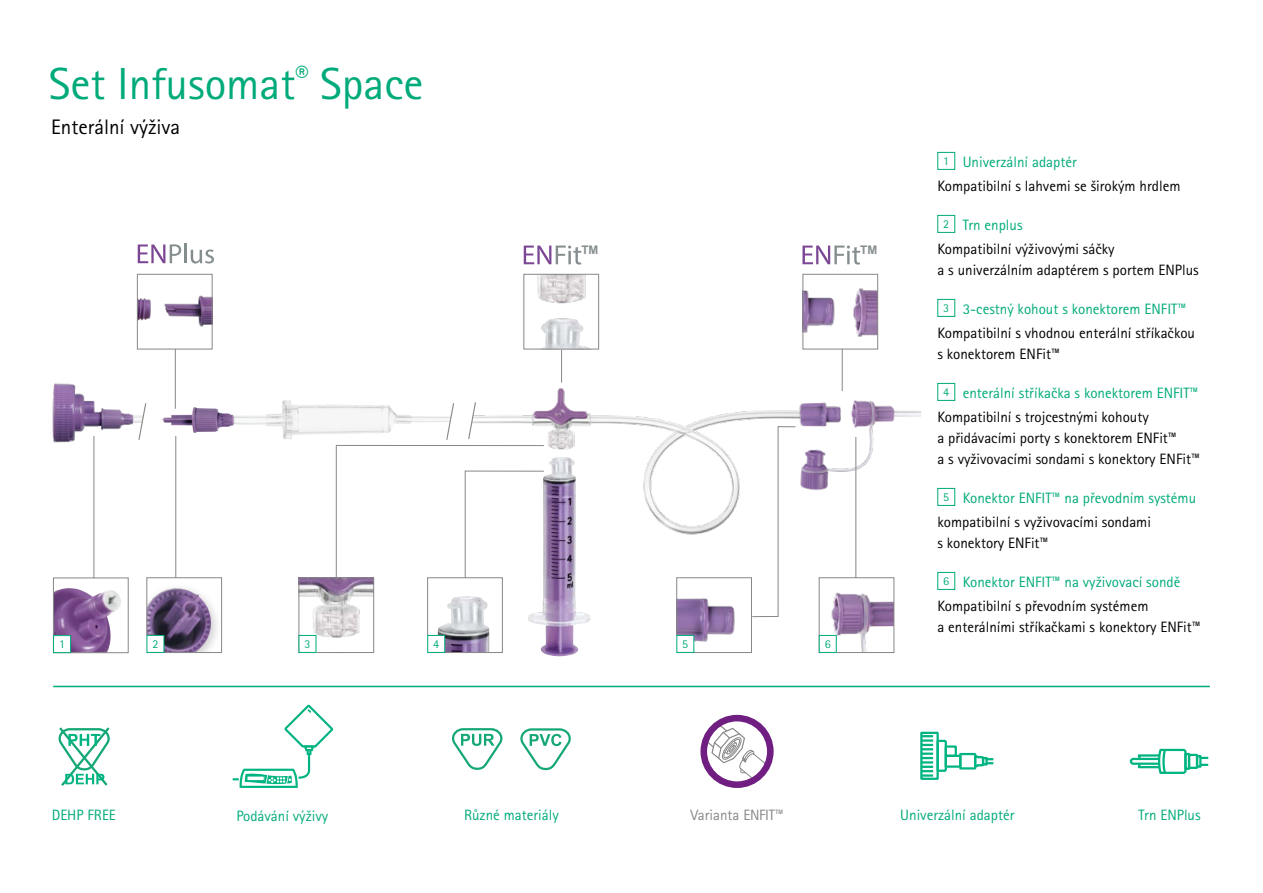
<style>
.page{position:relative;width:1263px;height:893px;background:#fff}
.page>*{position:absolute;margin:0;border:0;box-sizing:border-box;transform-origin:0 0}
.t1{font:45px "Rotis Sans Serif Pro";color:#00aa7a}
.t2{font:21px "Rotis Sans Serif Pro";color:#000}
.t3{font:15px/24px "Rotis Sans Serif Pro";color:#000}
.t4{font:15px/24px "Rotis Sans Serif Pro";color:#00aa7a}
.t5{font:15px "Rotis Sans Serif Pro";color:#878786}
.t6{font:12px "Rotis Sans Serif Pro";color:#00aa7a}
.t7{font:700 11.85px "Arial";color:#858d8f}
.s1{font-size:12px;color:#00aa7a}
.s2{color:#00aa7a}
.s3{font-size:12px}
.s4{color:#000}
</style>
<div class="page">
<hr style="left:175px;top:341px;width:1px;height:68px;background:#878786">
<hr style="left:53px;top:686px;width:1157px;height:1px;background:#00aa7a">
<svg style="left:233px;top:704px;width:101px;height:84px"></svg>
<div style="left:247px;top:776px;width:17px;height:5px;background:#fff"></div>
<div style="left:247px;top:776px;width:17px;height:5px;border:1px solid #00b482"></div>
<div style="left:937px;top:152px;width:18px;height:18px;border:1px solid #00aa7a"></div>
<div style="left:937px;top:215px;width:18px;height:18px;border:1px solid #00aa7a"></div>
<div style="left:937px;top:299px;width:18px;height:18px;border:1px solid #00aa7a"></div>
<div style="left:937px;top:383px;width:18px;height:18px;border:1px solid #00aa7a"></div>
<div style="left:937px;top:488px;width:18px;height:18px;border:1px solid #00aa7a"></div>
<div style="left:937px;top:572px;width:18px;height:18px;border:1px solid #00aa7a"></div>
<img style="left:523px;top:294px;width:398px;height:248px">
<img style="left:540px;top:457px;width:52px;height:200px">
<hr style="left:561px;top:328px;width:1px;height:55px;background:#878786">
<hr style="left:842px;top:328px;width:1px;height:63px;background:#878786">
<svg style="left:802px;top:246px;width:58px;height:19px"></svg>
<svg style="left:138px;top:244px;width:43px;height:19px"></svg>
<hr style="left:184px;top:243px;width:3px;height:20px;background:#858d8f">
<svg style="left:191px;top:249px;width:23px;height:15px"></svg>
<hr style="left:855px;top:437px;width:1px;height:176px;background:#878786">
<svg style="left:751px;top:426px;width:45px;height:191px"></svg>
<hr style="left:175px;top:436px;width:1px;height:142px;background:#878786">
<hr style="left:94px;top:436px;width:1px;height:142px;background:#878786">
<img style="left:162px;top:400px;width:174px;height:39px">
<svg style="left:524px;top:246px;width:57px;height:19px"></svg>
<img style="left:821px;top:579px;width:71px;height:72px">
<div style="left:819px;top:577px;width:75px;height:76px;border:1px solid #878786"></div>
<img style="left:678px;top:598px;width:57px;height:53px">
<div style="left:676px;top:577px;width:76px;height:76px;border:1px solid #878786"></div>
<img style="left:301px;top:579px;width:59px;height:72px">
<div style="left:299px;top:577px;width:75px;height:76px;border:1px solid #878786"></div>
<div style="left:147px;top:583px;width:75px;height:69px;background:#000;opacity:.2"></div>
<img style="left:149px;top:588px;width:62px;height:63px">
<div style="left:147px;top:577px;width:75px;height:76px;border:1px solid #878786"></div>
<img style="left:526px;top:276px;width:71px;height:71px">
<div style="left:524px;top:274px;width:75px;height:75px;border:1px solid #878786"></div>
<img style="left:139px;top:295px;width:71px;height:52px">
<div style="left:137px;top:274px;width:75px;height:75px;border:1px solid #878786"></div>
<img style="left:805px;top:288px;width:71px;height:59px">
<div style="left:803px;top:274px;width:75px;height:75px;border:1px solid #878786"></div>
<img style="left:437px;top:630px;width:52px;height:21px">
<div style="left:427px;top:577px;width:76px;height:76px;border:1px solid #878786"></div>
<div style="left:147px;top:635px;width:17px;height:17px;background:#fff"></div>
<div style="left:147px;top:635px;width:17px;height:18px;border:1px solid #00aa7a"></div>
<div style="left:299px;top:635px;width:17px;height:17px;background:#fff"></div>
<div style="left:299px;top:635px;width:17px;height:18px;border:1px solid #00aa7a"></div>
<div style="left:428px;top:635px;width:17px;height:17px;background:#fff"></div>
<div style="left:427px;top:635px;width:18px;height:18px;border:1px solid #00aa7a"></div>
<div style="left:677px;top:635px;width:17px;height:17px;background:#fff"></div>
<div style="left:676px;top:635px;width:18px;height:18px;border:1px solid #00aa7a"></div>
<div style="left:819px;top:635px;width:17px;height:17px;background:#fff"></div>
<div style="left:819px;top:635px;width:18px;height:18px;border:1px solid #00aa7a"></div>
<img style="left:55px;top:588px;width:66px;height:63px">
<div style="left:53px;top:578px;width:75px;height:75px;border:1px solid #878786"></div>
<div style="left:54px;top:636px;width:17px;height:17px;background:#fff"></div>
<div style="left:53px;top:635px;width:18px;height:18px;border:1px solid #00aa7a"></div>
<div style="left:920px;top:732px;width:19px;height:48px;border:2px solid #00b482"></div>
<svg style="left:921px;top:735px;width:72px;height:42px"></svg>
<svg style="left:1129px;top:748px;width:79px;height:26px"></svg>
<img style="left:52px;top:383px;width:86px;height:63px">
<svg style="left:336px;top:401px;width:209px;height:229px"></svg>
<svg style="left:138px;top:403px;width:9px;height:37px"></svg>
<div style="left:700px;top:715px;width:74px;height:73px;border:7px solid #711e82;border-radius:50%"></div>
<svg style="left:702px;top:721px;width:65px;height:59px"></svg>
<svg style="left:58px;top:727px;width:52px;height:59px"></svg>
<svg style="left:452px;top:728px;width:51px;height:42px"></svg>
<svg style="left:520px;top:728px;width:51px;height:43px"></svg>
<h1 class="t1" style="left:49px;top:57px;width:376px">Set Infusomat<sup>®</sup> Space</h1>
<h2 class="t2" style="left:51px;top:115px;width:131px">Enterální výživa</h2>
<p class="t7" style="left:581px;top:242px;width:19px">TM</p>
<p class="t7" style="left:860px;top:242px;width:19px">TM</p>
<p class="t6" style="left:59px;top:637px;width:7px">1</p>
<p class="t6" style="left:152px;top:637px;width:7px">2</p>
<p class="t6" style="left:304px;top:637px;width:7px">3</p>
<p class="t6" style="left:433px;top:637px;width:7px">4</p>
<p class="t6" style="left:682px;top:637px;width:7px">5</p>
<p class="t6" style="left:825px;top:637px;width:7px">6</p>
<p class="t3" style="left:937px;top:150px;width:245px;text-indent:6px"><span class="s1">1</span> <span class="s2">Univerzální adaptér<br></span>Kompatibilní s lahvemi se širokým hrdlem</p>
<p class="t3" style="left:937px;top:213px;width:179px;text-indent:6px"><span class="s1">2</span> <span class="s2">Trn enplus<br></span>Kompatibilní výživovými sáčky</p>
<p class="t3" style="left:937px;top:258px;width:263px">a s univerzálním adaptérem s portem ENPlus</p>
<p class="t3" style="left:937px;top:297px;width:259px;text-align:center"><span class="s1">3</span> <span class="s2">3-cestný kohout s konektorem ENFIT™<br></span>Kompatibilní s vhodnou enterální stříkačkou</p>
<p class="t3" style="left:937px;top:342px;width:124px">s konektorem ENFit™</p>
<p class="t4" style="left:937px;top:381px;width:263px;text-indent:6px"><span class="s3">4</span> enterální stříkačka s konektorem ENFIT™<br><span class="s4">Kompatibilní s trojcestnými kohouty</span></p>
<p class="t3" style="left:937px;top:427px;width:264px;line-height:21px">a přidávacími porty s konektorem ENFit™<br>a s vyživovacími sondami s konektory ENFit™</p>
<p class="t4" style="left:937px;top:486px;width:260px;text-indent:6px"><span class="s3">5</span> Konektor ENFIT™ na převodním systému <span class="s4">kompatibilní s vyživovacími sondami</span></p>
<p class="t3" style="left:937px;top:531px;width:113px">s konektory ENFit™</p>
<p class="t4" style="left:937px;top:570px;width:244px;text-indent:6px"><span class="s3">6</span> Konektor ENFIT™ na vyživovací sondě<br><span class="s4">Kompatibilní s převodním systémem</span></p>
<p class="t3" style="left:937px;top:615px;width:265px">a enterálními stříkačkami s konektory ENFit™</p>
<p class="t4" style="left:52px;top:803px;width:66px">DEHP FREE</p>
<p class="t4" style="left:236px;top:804px;width:93px">Podávání výživy</p>
<p class="t4" style="left:464px;top:803px;width:96px">Různé materiály</p>
<p class="t5" style="left:690px;top:806px;width:95px">Varianta ENFIT™</p>
<p class="t4" style="left:900px;top:803px;width:116px">Univerzální adaptér</p>
<p class="t4" style="left:1138px;top:803px;width:64px">Trn ENPlus</p>
</div>
